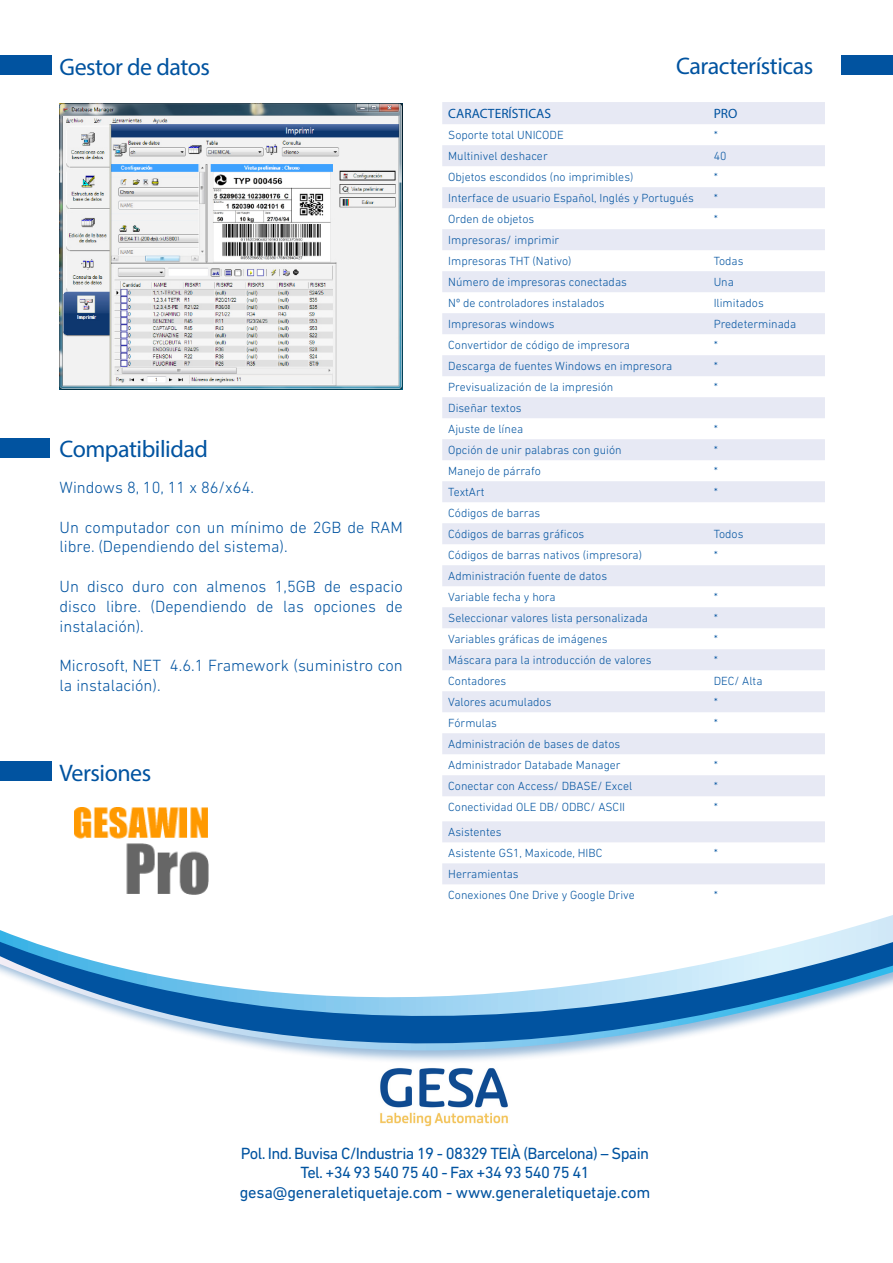
<style>
.page{position:relative;width:893px;height:1263px;background:#fff}
.page>*{position:absolute;margin:0;border:0;box-sizing:border-box;transform-origin:0 0}
.t1{font:24px "Myriad Pro";letter-spacing:-.02em;color:#0153a0}
.t2{font:300 16.5px/19.8px "DIN Next LT Pro";color:#0153a0}
.t3{font:16.5px "DIN Next LT Pro";letter-spacing:-.04em;color:#0153a0}
.t4{font:16.5px "DIN Next LT Pro";letter-spacing:-.01em;color:#0153a0}
.t5{font:13.5px "Myriad Pro";color:#0153a0}
.t6{font:300 12px "DIN Next LT Pro";color:#0153a0}
</style>
<div class="page">
<div style="left:0;top:55px;width:51px;height:20px;background:#0153a0"></div>
<div style="left:0;top:438px;width:50px;height:20px;background:#0153a0"></div>
<svg style="left:0;top:761px;width:893px;height:301px"></svg>
<div style="left:0;top:761px;width:51px;height:20px;background:#0153a0"></div>
<svg style="left:442px;top:102px;width:383px;height:782px;fill:#eceef6"></svg>
<img style="left:60px;top:103px;width:343px;height:287px">
<img style="left:75px;top:808px;width:134px;height:86px">
<div style="left:842px;top:55px;width:51px;height:20px;background:#0153a0"></div>
<div style="left:74px;top:839px;width:39px;height:24px;background:#fff"></div>
<img style="left:380px;top:1068px;width:128px;height:59px">
<p class="t1" style="left:60px;top:53px;width:152px">Gestor de datos</p>
<p class="t1" style="left:60px;top:434px;width:150px">Compatibilidad</p>
<p class="t2" style="left:60px;top:477px;width:196px">Windows 8, 10, 11 x 86/x64.</p>
<p class="t2" style="left:60px;top:517px;width:345px">Un computador con un mínimo de 2GB de RAM libre. (Dependiendo del sistema).</p>
<p class="t2" style="left:60px;top:576px;width:345px;text-align:justify">Un disco duro con almenos 1,5GB de espacio disco libre. (Dependiendo de las opciones de instalación).</p>
<p class="t2" style="left:60px;top:655px;width:345px">Microsoft, NET 4.6.1 Framework (suministro con la instalación).</p>
<p class="t1" style="left:60px;top:758px;width:93px">Versiones</p>
<p class="t1" style="left:676px;top:52px;width:139px">Características</p>
<p class="t5" style="left:448px;top:105px;width:104px">CARACTERÍSTICAS</p>
<p class="t5" style="left:714px;top:105px;width:25px">PRO</p>
<p class="t6" style="left:448px;top:128px;width:117px">Soporte total UNICODE</p>
<p class="t6" style="left:714px;top:128px;width:6px">*</p>
<p class="t6" style="left:448px;top:149px;width:101px">Multinivel deshacer</p>
<p class="t6" style="left:714px;top:149px;width:14px">40</p>
<p class="t6" style="left:448px;top:170px;width:187px">Objetos escondidos (no imprimibles)</p>
<p class="t6" style="left:714px;top:170px;width:6px">*</p>
<p class="t6" style="left:448px;top:191px;width:247px">Interface de usuario Español, Inglés y Portugués</p>
<p class="t6" style="left:714px;top:191px;width:6px">*</p>
<p class="t6" style="left:448px;top:212px;width:88px">Orden de objetos</p>
<p class="t6" style="left:714px;top:212px;width:6px">*</p>
<p class="t6" style="left:448px;top:233px;width:113px">Impresoras/ imprimir</p>
<p class="t6" style="left:448px;top:254px;width:125px">Impresoras THT (Nativo)</p>
<p class="t6" style="left:714px;top:254px;width:31px">Todas</p>
<p class="t6" style="left:448px;top:275px;width:180px">Número de impresoras conectadas</p>
<p class="t6" style="left:714px;top:275px;width:22px">Una</p>
<p class="t6" style="left:448px;top:296px;width:158px">Nº de controladores instalados</p>
<p class="t6" style="left:714px;top:296px;width:52px">Ilimitados</p>
<p class="t6" style="left:448px;top:317px;width:108px">Impresoras windows</p>
<p class="t6" style="left:714px;top:317px;width:84px">Predeterminada</p>
<p class="t6" style="left:448px;top:338px;width:183px">Convertidor de código de impresora</p>
<p class="t6" style="left:714px;top:338px;width:6px">*</p>
<p class="t6" style="left:448px;top:359px;width:226px">Descarga de fuentes Windows en impresora</p>
<p class="t6" style="left:714px;top:359px;width:6px">*</p>
<p class="t6" style="left:448px;top:380px;width:167px">Previsualización de la impresión</p>
<p class="t6" style="left:714px;top:380px;width:6px">*</p>
<p class="t6" style="left:448px;top:401px;width:75px">Diseñar textos</p>
<p class="t6" style="left:448px;top:422px;width:76px">Ajuste de línea</p>
<p class="t6" style="left:714px;top:422px;width:6px">*</p>
<p class="t6" style="left:448px;top:443px;width:175px">Opción de unir palabras con guión</p>
<p class="t6" style="left:714px;top:443px;width:6px">*</p>
<p class="t6" style="left:448px;top:464px;width:94px">Manejo de párrafo</p>
<p class="t6" style="left:714px;top:464px;width:6px">*</p>
<p class="t6" style="left:448px;top:485px;width:38px">TextArt</p>
<p class="t6" style="left:714px;top:485px;width:6px">*</p>
<p class="t6" style="left:448px;top:506px;width:94px">Códigos de barras</p>
<p class="t6" style="left:448px;top:527px;width:138px">Códigos de barras gráficos</p>
<p class="t6" style="left:714px;top:527px;width:31px">Todos</p>
<p class="t6" style="left:448px;top:548px;width:195px">Códigos de barras nativos (impresora)</p>
<p class="t6" style="left:714px;top:548px;width:6px">*</p>
<p class="t6" style="left:448px;top:569px;width:160px">Administración fuente de datos</p>
<p class="t6" style="left:448px;top:590px;width:109px">Variable fecha y hora</p>
<p class="t6" style="left:714px;top:590px;width:6px">*</p>
<p class="t6" style="left:448px;top:611px;width:201px">Seleccionar valores lista personalizada</p>
<p class="t6" style="left:714px;top:611px;width:6px">*</p>
<p class="t6" style="left:448px;top:632px;width:161px">Variables gráficas de imágenes</p>
<p class="t6" style="left:714px;top:632px;width:6px">*</p>
<p class="t6" style="left:448px;top:653px;width:205px">Máscara para la introducción de valores</p>
<p class="t6" style="left:714px;top:653px;width:6px">*</p>
<p class="t6" style="left:448px;top:674px;width:59px">Contadores</p>
<p class="t6" style="left:714px;top:674px;width:50px">DEC/ Alta</p>
<p class="t6" style="left:448px;top:695px;width:105px">Valores acumulados</p>
<p class="t6" style="left:714px;top:695px;width:6px">*</p>
<p class="t6" style="left:448px;top:716px;width:50px">Fórmulas</p>
<p class="t6" style="left:714px;top:716px;width:6px">*</p>
<p class="t6" style="left:448px;top:737px;width:173px">Administración de bases de datos</p>
<p class="t6" style="left:448px;top:758px;width:174px">Administrador Databade Manager</p>
<p class="t6" style="left:714px;top:758px;width:6px">*</p>
<p class="t6" style="left:448px;top:779px;width:185px">Conectar con Access/ DBASE/ Excel</p>
<p class="t6" style="left:714px;top:779px;width:6px">*</p>
<p class="t6" style="left:448px;top:800px;width:178px">Conectividad OLE DB/ ODBC/ ASCII</p>
<p class="t6" style="left:714px;top:800px;width:6px">*</p>
<p class="t6" style="left:448px;top:825px;width:55px">Asistentes</p>
<p class="t6" style="left:448px;top:846px;width:156px">Asistente GS1, Maxicode, HIBC</p>
<p class="t6" style="left:714px;top:846px;width:6px">*</p>
<p class="t6" style="left:448px;top:867px;width:72px">Herramientas</p>
<p class="t6" style="left:448px;top:888px;width:188px">Conexiones One Drive y Google Drive</p>
<p class="t6" style="left:714px;top:888px;width:6px">*</p>
<p class="t3" style="left:241px;top:1143px;width:410px">Pol. Ind. Buvisa C/Industria 19 - 08329 TEIÀ (Barcelona) – Spain</p>
<p class="t3" style="left:300px;top:1163px;width:291px">Tel. +34 93 540 75 40 - Fax +34 93 540 75 41</p>
<p class="t4" style="left:240px;top:1182px;width:412px">gesa@generaletiquetaje.com - www.generaletiquetaje.com</p>
</div>
